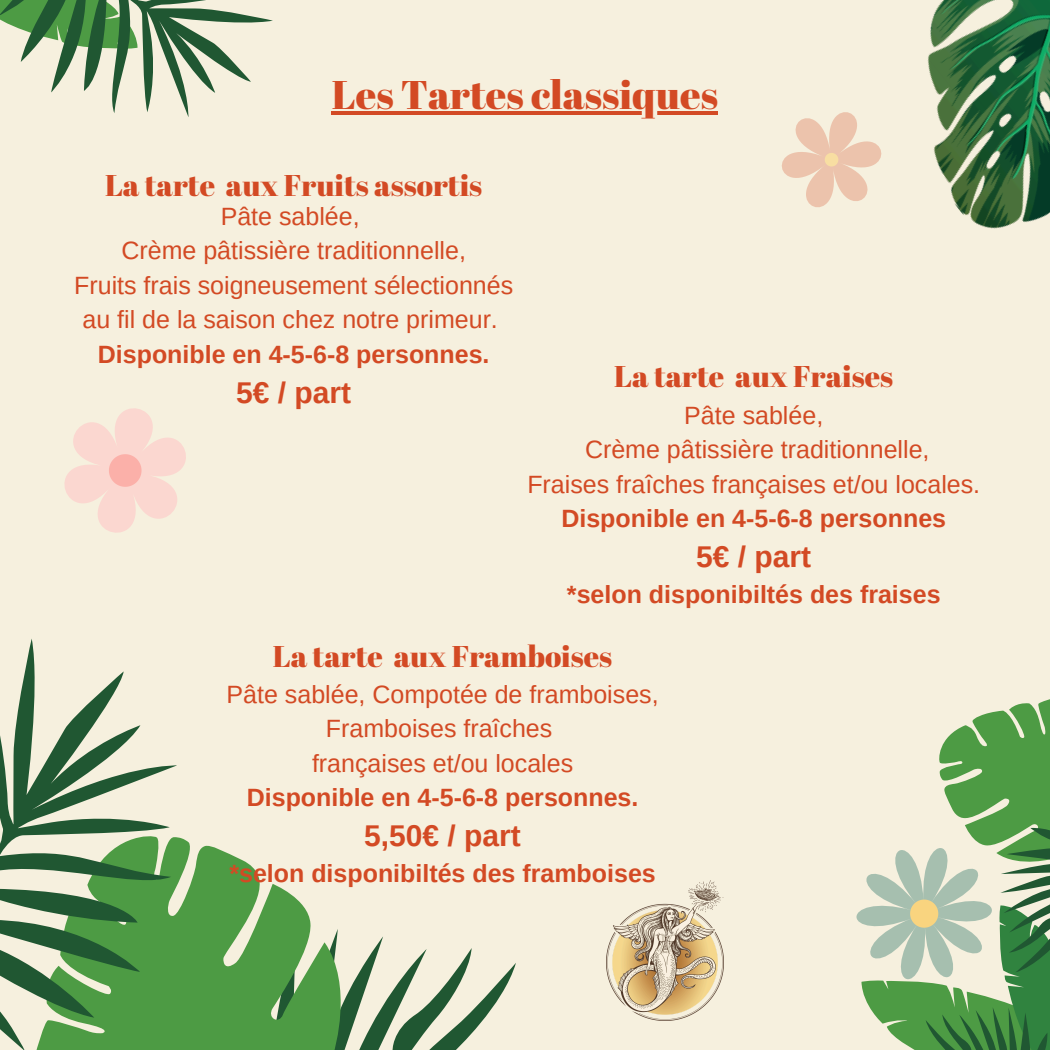
<style>
.page{position:relative;width:1050px;height:1050px;background:#f6f0de}
.page>*{position:absolute;margin:0;border:0;box-sizing:border-box;transform-origin:0 0}
.t1{font:40px "Abril Fatface";color:#d34a24}
.t2{font:30px "Abril Fatface";color:#d34a24}
.t3{font:700 30px "Arimo";color:#d34a24}
.t4{font:25px/34.5px "Arimo";color:#d34a24;text-align:center}
.t5{font:700 25px "Arimo";color:#d34a24}
</style>
<div class="page">
<img style="left:607px;top:881px;width:116px;height:139px">
<svg style="left:354px;top:936px;width:162px;height:114px"></svg>
<svg style="left:177px;top:837px;width:177px;height:213px;fill:#4d9b44"></svg>
<svg style="left:0;top:639px;width:177px;height:411px"></svg>
<img style="left:927px;top:0;width:123px;height:229px">
<svg style="left:0;top:0;width:273px;height:117px"></svg>
<svg style="left:64px;top:408px;width:122px;height:125px"></svg>
<svg style="left:861px;top:699px;width:189px;height:351px"></svg>
<svg style="left:781px;top:112px;width:101px;height:95px"></svg>
<hr style="left:332px;top:111px;width:386px;height:4px;background:#d34a24">
<p class="t1" style="left:332px;top:66px;width:388px">Les Tartes classiques</p>
<p class="t2" style="left:105px;top:164px;width:379px">La tarte aux Fruits assortis</p>
<p class="t4" style="left:221px;top:199px;width:140px">Pâte sablée,</p>
<p class="t4" style="left:121px;top:233px;width:346px">Crème pâtissière traditionnelle,</p>
<h1 class="t4" style="left:74px;top:268px;width:441px">Fruits frais soigneusement sélectionnés au fil de la saison chez notre primeur.</h1>
<h2 class="t5" style="left:98px;top:340px;width:393px">Disponible en 4-5-6-8 personnes.</h2>
<p class="t3" style="left:236px;top:375px;width:117px">5€ / part</p>
<p class="t2" style="left:614px;top:356px;width:280px">La tarte aux Fraises</p>
<p class="t4" style="left:684px;top:398px;width:140px">Pâte sablée,</p>
<p class="t4" style="left:585px;top:432px;width:346px">Crème pâtissière traditionnelle,</p>
<p class="t4" style="left:527px;top:467px;width:454px">Fraises fraîches françaises et/ou locales.</p>
<h2 class="t5" style="left:561px;top:504px;width:386px">Disponible en 4-5-6-8 personnes</h2>
<p class="t3" style="left:696px;top:540px;width:117px">5€ / part</p>
<p class="t5" style="left:567px;top:580px;width:375px">*selon disponibiltés des fraises</p>
<p class="t2" style="left:273px;top:635px;width:341px">La tarte aux Framboises</p>
<p class="t4" style="left:227px;top:677px;width:434px">Pâte sablée, Compotée de framboises,</p>
<p class="t4" style="left:326px;top:711px;width:228px">Framboises fraîches</p>
<p class="t4" style="left:312px;top:746px;width:263px">françaises et/ou locales</p>
<p class="t5" style="left:247px;top:783px;width:393px">Disponible en 4-5-6-8 personnes.</p>
<h2 class="t3" style="left:364px;top:819px;width:158px">5,50€ / part</h2>
<p class="t5" style="left:229px;top:859px;width:428px">*selon disponibiltés des framboises</p>
</div>
